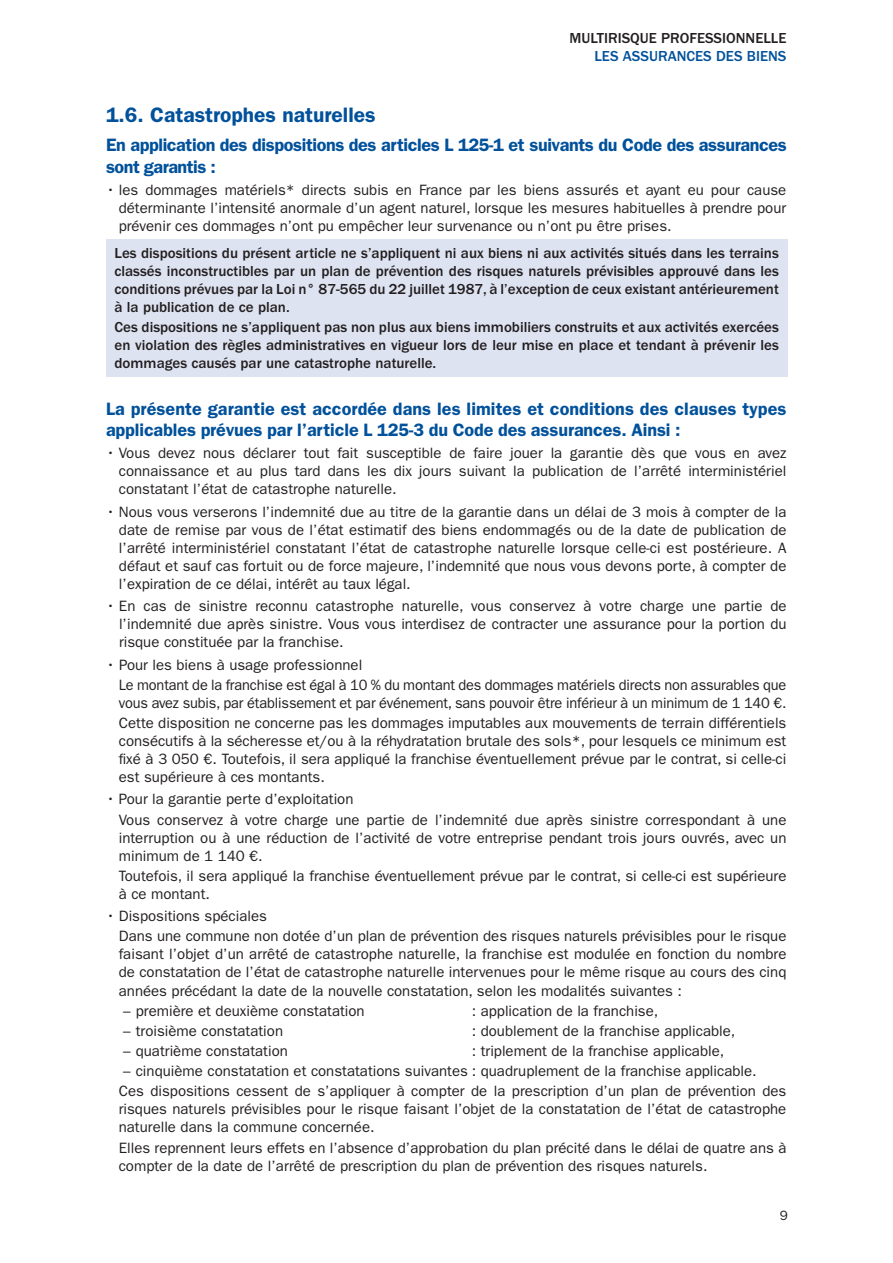
<style>
.page{position:relative;width:893px;height:1263px;background:#fff}
.page>*{position:absolute;margin:0;border:0;box-sizing:border-box;transform-origin:0 0}
.t1{font:600 21px "ITC Franklin Gothic Std";color:#01519b}
.t2{font:600 18px/21px "ITC Franklin Gothic Std";letter-spacing:-.005em;color:#01519b}
.t3{font:15px/18px "ITC Franklin Gothic Std";color:#231f20}
.t4{font:500 15px/18px "ITC Franklin Gothic Std";color:#231f20;text-align:justify}
.t5{font:500 15px "ITC Franklin Gothic Std";color:#01519b}
.t6{font:13.5px "ITC Franklin Gothic Std";color:#231f20}
</style>
<div class="page">
<div style="left:106px;top:239px;width:681px;height:138px;background:#dee3f1"></div>
<p class="t4" style="left:569px;top:30px;width:218px">Multirisque Professionnelle</p>
<p class="t5" style="left:594px;top:48px;width:193px">Les assurances des biens</p>
<h1 class="t1" style="left:106px;top:102px;width:271px">1.6. Catastrophes naturelles</h1>
<p class="t2" style="left:106px;top:135px;width:682px">En application des dispositions des articles L 125-1 et suivants du Code des assurances sont garantis :</p>
<p class="t3" style="left:119px;top:181px;width:669px;text-align:justify;text-indent:-13px">• les dommages matériels* directs subis en France par les biens assurés et ayant eu pour cause déterminante l’intensité anormale d’un agent naturel, lorsque les mesures habituelles à prendre pour prévenir ces dommages n’ont pu empêcher leur survenance ou n’ont pu être prises.</p>
<p class="t4" style="left:114px;top:244px;width:666px">Les dispositions du présent article ne s’appliquent ni aux biens ni aux activités situés dans les terrains classés inconstructibles par un plan de prévention des risques naturels prévisibles approuvé dans les conditions prévues par la Loi n° 87-565 du 22 juillet 1987, à l’exception de ceux existant antérieurement à la publication de ce plan.</p>
<p class="t4" style="left:114px;top:319px;width:666px">Ces dispositions ne s’appliquent pas non plus aux biens immobiliers construits et aux activités exercées en violation des règles administratives en vigueur lors de leur mise en place et tendant à prévenir les dommages causés par une catastrophe naturelle.</p>
<p class="t2" style="left:106px;top:398px;width:682px">La présente garantie est accordée dans les limites et conditions des clauses types applicables prévues par l’article L 125-3 du Code des assurances. Ainsi :</p>
<p class="t3" style="left:119px;top:444px;width:669px;text-align:justify;text-indent:-13px">• Vous devez nous déclarer tout fait susceptible de faire jouer la garantie dès que vous en avez connaissance et au plus tard dans les dix jours suivant la publication de l’arrêté interministériel constatant l’état de catastrophe naturelle.</p>
<p class="t3" style="left:119px;top:503px;width:669px;text-align:justify;text-indent:-13px">• Nous vous verserons l’indemnité due au titre de la garantie dans un délai de 3 mois à compter de la date de remise par vous de l’état estimatif des biens endommagés ou de la date de publication de l’arrêté interministériel constatant l’état de catastrophe naturelle lorsque celle-ci est postérieure. A défaut et sauf cas fortuit ou de force majeure, l’indemnité que nous vous devons porte, à compter de l’expiration de ce délai, intérêt au taux légal.</p>
<p class="t3" style="left:119px;top:597px;width:669px;text-align:justify;text-indent:-13px">• En cas de sinistre reconnu catastrophe naturelle, vous conservez à votre charge une partie de l’indemnité due après sinistre. Vous vous interdisez de contracter une assurance pour la portion du risque constituée par la franchise.</p>
<p class="t3" style="left:119px;top:654px;width:669px;line-height:20.1px;text-indent:-13px">• Pour les biens à usage professionnel<br>Le montant de la franchise est égal à 10 % du montant des dommages matériels directs non assurables que</p>
<p class="t3" style="left:119px;top:693px;width:669px;line-height:20.1px">vous avez subis, par établissement et par événement, sans pouvoir être inférieur à un minimum de 1 140 €.<br>Cette disposition ne concerne pas les dommages imputables aux mouvements de terrain différentiels</p>
<p class="t3" style="left:119px;top:732px;width:669px;text-align:justify">consécutifs à la sécheresse et/ou à la réhydratation brutale des sols*, pour lesquels ce minimum est fixé à 3 050 €. Toutefois, il sera appliqué la franchise éventuellement prévue par le contrat, si celle-ci est supérieure à ces montants.</p>
<p class="t3" style="left:119px;top:789px;width:669px;line-height:20.1px;text-indent:-13px">• Pour la garantie perte d’exploitation<br>Vous conservez à votre charge une partie de l’indemnité due après sinistre correspondant à une</p>
<p class="t3" style="left:119px;top:829px;width:669px">interruption ou à une réduction de l’activité de votre entreprise pendant trois jours ouvrés, avec un minimum de 1 140 €.</p>
<p class="t3" style="left:119px;top:867px;width:669px">Toutefois, il sera appliqué la franchise éventuellement prévue par le contrat, si celle-ci est supérieure à ce montant.</p>
<p class="t3" style="left:119px;top:906px;width:669px;line-height:20.1px;text-indent:-13px">• Dispositions spéciales<br>Dans une commune non dotée d’un plan de prévention des risques naturels prévisibles pour le risque</p>
<p class="t3" style="left:119px;top:945px;width:669px;text-align:justify">faisant l’objet d’un arrêté de catastrophe naturelle, la franchise est modulée en fonction du nombre de constatation de l’état de catastrophe naturelle intervenues pour le même risque au cours des cinq années précédant la date de la nouvelle constatation, selon les modalités suivantes :</p>
<p class="t3" style="left:123px;top:1002px;width:243px">– première et deuxième constatation</p>
<p class="t3" style="left:472px;top:1002px;width:188px">: application de la franchise,</p>
<p class="t3" style="left:123px;top:1022px;width:162px">– troisième constatation</p>
<p class="t3" style="left:472px;top:1022px;width:265px">: doublement de la franchise applicable,</p>
<p class="t3" style="left:123px;top:1042px;width:166px">– quatrième constatation</p>
<p class="t3" style="left:472px;top:1042px;width:254px">: triplement de la franchise applicable,</p>
<p class="t3" style="left:119px;top:1061px;width:669px;line-height:20.1px">– cinquième constatation et constatations suivantes : quadruplement de la franchise applicable.<br>Ces dispositions cessent de s’appliquer à compter de la prescription d’un plan de prévention des</p>
<p class="t3" style="left:119px;top:1100px;width:669px">risques naturels prévisibles pour le risque faisant l’objet de la constatation de l’état de catastrophe naturelle dans la commune concernée.</p>
<p class="t3" style="left:119px;top:1139px;width:669px">Elles reprennent leurs effets en l’absence d’approbation du plan précité dans le délai de quatre ans à compter de la date de l’arrêté de prescription du plan de prévention des risques naturels.</p>
<p class="t6" style="left:780px;top:1207px;width:10px">9</p>
</div>
